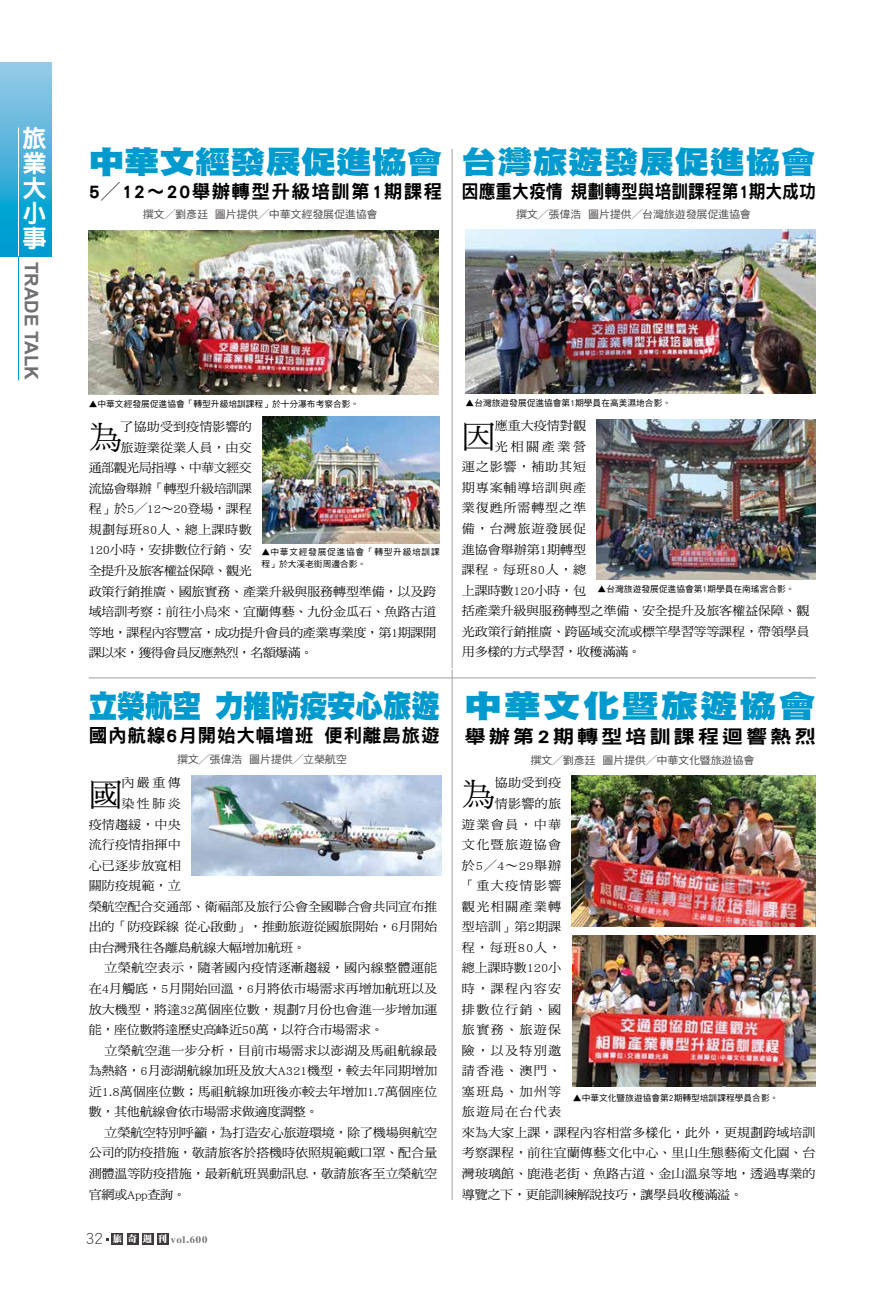
<style>
.page{position:relative;width:869px;height:1294px;background:#fff}
.page>*{position:absolute;margin:0;border:0;box-sizing:border-box;transform-origin:0 0}
.t1{font:32px "DF Ming Std W5";color:#000;scale:1.05 1}
.t2{font:31.12px "DF Hei Std W12";letter-spacing:-.005em;color:#009ace;scale:.91 1}
.t3{font:31.12px "DF Hei Std W12";letter-spacing:-.005em;color:#009ace;scale:1.14 1}
.t4{font:31.12px "DF Hei Std W12";letter-spacing:.015em;color:#009ace;scale:1.12 1}
.t5{font:31.12px "DF Hei Std W12";letter-spacing:.05em;color:#009ace;scale:1.2 1}
.t6{font:24.88px/24.9px "DF Hei Std W9";color:#fff;text-align:justify}
.t7{font:18.62px "DF Hei Std W9";letter-spacing:-.005em;color:#000;scale:.9 1}
.t8{font:18.62px "DF Hei Std W9";letter-spacing:.065em;color:#000}
.t9{font:18.62px "DF Hei Std W9";letter-spacing:.035em;color:#000}
.t10{font:18.62px "DF Hei Std W9";letter-spacing:.125em;color:#000;scale:1.15 1}
.t11{font:700 18.62px "Arial";color:#727171}
.t12{font:12.38px "DF Ming Std W5";letter-spacing:-.01em;color:#000;scale:1.05 1}
.t13{font:12.38px "DF Ming Std W5";letter-spacing:.015em;color:#000;scale:1.05 1}
.t14{font:12.38px "DF Ming Std W5";letter-spacing:-.045em;color:#000;scale:1.05 1}
.t15{font:12.38px "DF Ming Std W5";letter-spacing:.06em;color:#000;scale:1.05 1}
.t16{font:12.38px "DF Ming Std W5";letter-spacing:-.035em;color:#000;scale:1.05 1}
.t17{font:12.38px "DF Ming Std W5";letter-spacing:.1em;color:#000;scale:1.05 1}
.t18{font:12.38px "DF Ming Std W5";letter-spacing:-.05em;color:#000;scale:1.05 1}
.t19{font:12.38px "DF Ming Std W5";letter-spacing:.01em;color:#000;scale:1.05 1}
.t20{font:12.38px "DF Ming Std W5";letter-spacing:.03em;color:#000;scale:1.05 1}
.t21{font:10.62px "DF Hei Std W5";letter-spacing:-.025em;color:#4c4948;scale:1.05 1}
.t22{font:9.38px "DF Ya Song GB5 Std W9";letter-spacing:.1em;color:#727171}
.t23{font:8.75px "DF Hei Std W5";color:#000}
.t24{font:8.75px/12.5px "DF Hei Std W5";letter-spacing:.085em;color:#000}
.s1{font-family:"DF Hei Std W3";font-size:16.62px;color:#3e3a39}
.s2{font-family:"DF Ming Std W12";color:#fff}
</style>
<div class="page">
<hr style="left:451px;top:669px;width:1px;height:530px;background:#9fa0a0">
<hr style="left:451px;top:149px;width:1px;height:519px;background:#9fa0a0">
<hr style="left:89px;top:677px;width:726px;height:1px;background:#9fa0a0">
<img style="left:89px;top:230px;width:349px;height:164px">
<img style="left:262px;top:416px;width:177px;height:127px">
<img style="left:465px;top:229px;width:350px;height:164px">
<img style="left:596px;top:419px;width:219px;height:160px">
<img style="left:191px;top:775px;width:250px;height:100px">
<img style="left:571px;top:775px;width:244px;height:151px">
<img style="left:572px;top:935px;width:243px;height:151px">
<svg style="left:0;top:62px;width:51px;height:194px;background:#45b1da"></svg>
<hr style="left:18px;top:128px;width:1px;height:128px;background:#fff">
<hr style="left:18px;top:256px;width:1px;height:124px;background:#009ace">
<div style="left:112px;top:1232px;width:11px;height:12px;background:#3e3a39"></div>
<div style="left:127px;top:1232px;width:11px;height:12px;background:#3e3a39"></div>
<div style="left:142px;top:1232px;width:11px;height:12px;background:#3e3a39"></div>
<div style="left:157px;top:1232px;width:11px;height:12px;background:#3e3a39"></div>
<p class="t6" style="left:22px;top:125px;width:25px">旅業大小事</p>
<p class="t11" style="left:43px;top:262px;width:119px;rotate:90deg">TRADE TALK</p>
<p class="t3" style="left:89px;top:145px;width:311px">中華文經發展促進協會</p>
<p class="t8" style="left:89px;top:182px;width:355px">5╱12～20舉辦轉型升級培訓第1期課程</p>
<p class="t21" style="left:143px;top:209px;width:225px">撰文╱劉彥廷 圖片提供╱中華文經發展促進協會</p>
<p class="t4" style="left:462px;top:145px;width:317px">台灣旅遊發展促進協會</p>
<p class="t7" style="left:462px;top:182px;width:394px">因應重大疫情 規劃轉型與培訓課程第1期大成功</p>
<p class="t21" style="left:516px;top:209px;width:225px">撰文╱張偉浩 圖片提供╱台灣旅遊發展促進協會</p>
<p class="t23" style="left:89px;top:399px;width:272px">▲中華文經發展促進協會「轉型升級培訓課程」於十分瀑布考察合影。</p>
<p class="t1" style="left:89px;top:420px;width:34px">為</p>
<p class="t12" style="left:121px;top:420px;width:126px">了協助受到疫情影響的</p>
<p class="t12" style="left:121px;top:440px;width:126px">旅遊業從業人員，由交</p>
<p class="t14" style="left:89px;top:461px;width:157px">通部觀光局指導、中華文經交</p>
<p class="t14" style="left:89px;top:481px;width:157px">流協會舉辦「轉型升級培訓課</p>
<p class="t12" style="left:89px;top:502px;width:157px">程」於5╱12～20登場，課程</p>
<p class="t20" style="left:89px;top:522px;width:157px">規劃每班80人、總上課時數</p>
<p class="t12" style="left:89px;top:543px;width:157px">120小時，安排數位行銷、安</p>
<p class="t14" style="left:89px;top:564px;width:157px">全提升及旅客權益保障、觀光</p>
<p class="t12" style="left:89px;top:584px;width:332px">政策行銷推廣、國旅實務、產業升級與服務轉型準備，以及跨</p>
<p class="t12" style="left:89px;top:605px;width:332px">域培訓考察：前往小烏來、宜蘭傳藝、九份金瓜石、魚路古道</p>
<p class="t16" style="left:89px;top:625px;width:332px">等地，課程內容豐富，成功提升會員的產業專業度，第1期課開</p>
<p class="t18" style="left:89px;top:646px;width:215px">課以來，獲得會員反應熱烈，名額爆滿。</p>
<p class="t2" style="left:89px;top:688px;width:387px">立榮航空 力推防疫安心旅遊</p>
<p class="t9" style="left:89px;top:725px;width:352px">國內航線6月開始大幅增班 便利離島旅遊</p>
<p class="t24" style="left:261px;top:545px;width:180px">▲中華文經發展促進協會「轉型升級培訓課程」於大溪老街周邊合影。</p>
<p class="t21" style="left:177px;top:753px;width:163px">撰文╱張偉浩 圖片提供╱立榮航空</p>
<p class="t1" style="left:89px;top:776px;width:34px">國</p>
<p class="t12" style="left:121px;top:776px;width:58px">內嚴重傳</p>
<p class="t12" style="left:121px;top:796px;width:58px">染性肺炎</p>
<p class="t12" style="left:89px;top:817px;width:89px">疫情趨緩，中央</p>
<p class="t19" style="left:89px;top:838px;width:89px">流行疫情指揮中</p>
<p class="t19" style="left:89px;top:858px;width:89px">心已逐步放寬相</p>
<p class="t12" style="left:89px;top:879px;width:89px">關防疫規範，立</p>
<p class="t12" style="left:89px;top:899px;width:333px">榮航空配合交通部、衛福部及旅行公會全國聯合會共同宣布推</p>
<p class="t12" style="left:89px;top:920px;width:333px">出的「防疫踩線 從心啟動」，推動旅遊從國旅開始，6月開始</p>
<p class="t12" style="left:89px;top:940px;width:208px">由台灣飛往各離島航線大幅增加航班。</p>
<p class="t13" style="left:105px;top:961px;width:318px">立榮航空表示，隨著國內疫情逐漸趨緩，國內線整體運能</p>
<p class="t12" style="left:89px;top:981px;width:333px">在4月觸底，5月開始回溫，6月將依市場需求再增加航班以及</p>
<p class="t12" style="left:89px;top:1002px;width:333px">放大機型，將達32萬個座位數，規劃7月份也會進一步增加運</p>
<p class="t12" style="left:89px;top:1022px;width:282px">能，座位數將達歷史高峰近50萬，以符合市場需求。</p>
<p class="t13" style="left:105px;top:1043px;width:318px">立榮航空進一步分析，目前市場需求以澎湖及馬祖航線最</p>
<p class="t12" style="left:89px;top:1064px;width:333px">為熱絡，6月澎湖航線加班及放大A321機型，較去年同期增加</p>
<p class="t12" style="left:89px;top:1084px;width:333px">近1.8萬個座位數；馬祖航線加班後亦較去年增加1.7萬個座位</p>
<p class="t12" style="left:89px;top:1105px;width:220px">數，其他航線會依市場需求做適度調整。</p>
<p class="t12" style="left:105px;top:1125px;width:318px">立榮航空特別呼籲，為打造安心旅遊環境，除了機場與航空</p>
<p class="t12" style="left:89px;top:1146px;width:333px">公司的防疫措施，敬請旅客於搭機時依照規範戴口罩、配合量</p>
<p class="t12" style="left:89px;top:1166px;width:333px">測體溫等防疫措施，最新航班異動訊息，敬請旅客至立榮航空</p>
<p class="t12" style="left:89px;top:1187px;width:94px">官網或App查詢。</p>
<p class="t22" style="left:85px;top:1234px;width:123px"><span class="s1">32</span> <span class="s2">旅 奇週 刊</span> vol.600</p>
<p class="t23" style="left:465px;top:398px;width:207px">▲台灣旅遊發展促進協會第1期學員在高美濕地合影。</p>
<p class="t1" style="left:462px;top:419px;width:34px">因</p>
<p class="t12" style="left:494px;top:419px;width:88px">應重大疫情對觀</p>
<p class="t12" style="left:494px;top:439px;width:88px">光相關產業營</p>
<p class="t15" style="left:462px;top:460px;width:120px">運之影響，補助其短</p>
<p class="t15" style="left:462px;top:481px;width:120px">期專案輔導培訓與產</p>
<p class="t15" style="left:462px;top:501px;width:120px">業復甦所需轉型之準</p>
<p class="t15" style="left:462px;top:522px;width:120px">備，台灣旅遊發展促</p>
<p class="t12" style="left:462px;top:542px;width:120px">進協會舉辦第1期轉型</p>
<p class="t12" style="left:462px;top:563px;width:120px">課程。每班80人，總</p>
<p class="t12" style="left:462px;top:583px;width:120px">上課時數120小時，包</p>
<p class="t12" style="left:462px;top:604px;width:332px">括產業升級與服務轉型之準備、安全提升及旅客權益保障、觀</p>
<p class="t12" style="left:462px;top:624px;width:332px">光政策行銷推廣、跨區域交流或標竿學習等等課程，帶領學員</p>
<p class="t12" style="left:462px;top:645px;width:172px">用多樣的方式學習，收穫滿滿。</p>
<p class="t23" style="left:597px;top:584px;width:198px">▲台灣旅遊發展促進協會第1期學員在南瑤宮合影。</p>
<p class="t5" style="left:464px;top:689px;width:294px">中華文化暨旅遊協會</p>
<p class="t10" style="left:464px;top:725px;width:307px">舉辦第2期轉型培訓課程迴響熱烈</p>
<p class="t21" style="left:530px;top:754px;width:215px">撰文╱劉彥廷 圖片提供╱中華文化暨旅遊協會</p>
<p class="t1" style="left:462px;top:776px;width:34px">為</p>
<p class="t12" style="left:494px;top:776px;width:65px">協助受到疫</p>
<p class="t12" style="left:494px;top:796px;width:65px">情影響的旅</p>
<p class="t12" style="left:462px;top:817px;width:96px">遊業會員，中華</p>
<p class="t17" style="left:462px;top:838px;width:96px">文化暨旅遊協會</p>
<p class="t12" style="left:462px;top:858px;width:96px">於5╱4～29舉辦</p>
<p class="t12" style="left:462px;top:879px;width:96px">「重大疫情影響</p>
<p class="t17" style="left:462px;top:899px;width:96px">觀光相關產業轉</p>
<p class="t12" style="left:462px;top:920px;width:96px">型培訓」第2期課</p>
<p class="t12" style="left:462px;top:940px;width:96px">程，每班80人，</p>
<p class="t12" style="left:462px;top:961px;width:96px">總上課時數120小</p>
<p class="t12" style="left:462px;top:981px;width:96px">時，課程內容安</p>
<p class="t12" style="left:462px;top:1002px;width:96px">排數位行銷、國</p>
<p class="t12" style="left:462px;top:1022px;width:96px">旅實務、旅遊保</p>
<p class="t12" style="left:462px;top:1043px;width:96px">險，以及特別邀</p>
<p class="t12" style="left:462px;top:1064px;width:96px">請香港、澳門、</p>
<p class="t12" style="left:462px;top:1084px;width:96px">塞班島、加州等</p>
<p class="t17" style="left:462px;top:1105px;width:96px">旅遊局在台代表</p>
<p class="t12" style="left:462px;top:1125px;width:338px">來為大家上課，課程內容相當多樣化，此外，更規劃跨域培訓</p>
<p class="t12" style="left:462px;top:1146px;width:338px">考察課程，前往宜蘭傳藝文化中心、里山生態藝術文化園、台</p>
<p class="t12" style="left:462px;top:1166px;width:338px">灣玻璃館、鹿港老街、魚路古道、金山溫泉等地，透過專業的</p>
<p class="t12" style="left:462px;top:1187px;width:269px">導覽之下，更能訓練解說技巧，讓學員收穫滿溢。</p>
<p class="t23" style="left:572px;top:1093px;width:207px">▲中華文化暨旅遊協會第2期轉型培訓課程學員合影。</p>
</div>
